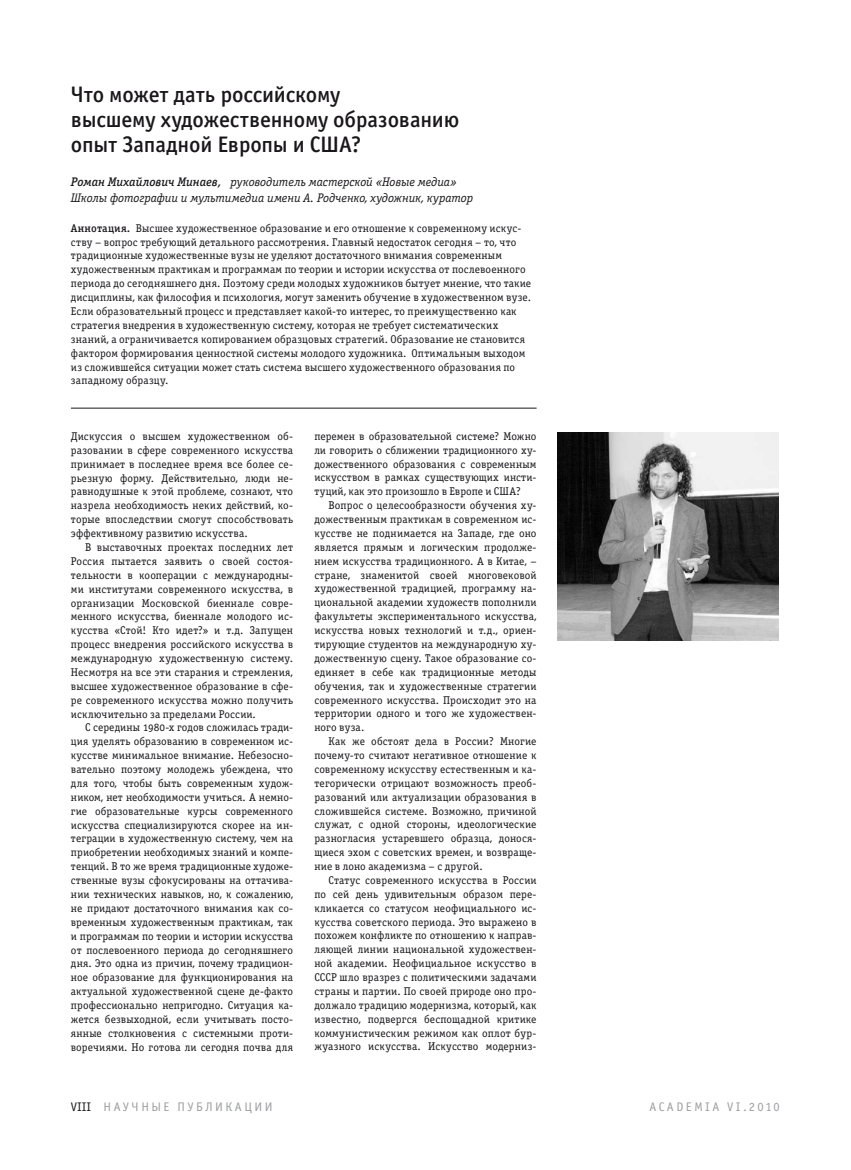
<style>
.page{position:relative;width:851px;height:1170px;background:#fff}
.page>*{position:absolute;margin:0;border:0;box-sizing:border-box;transform-origin:0 0}
.t1{font:22.5px/25px "Officina Sans Medium OSC";letter-spacing:-.01em;color:#1a171b}
.t2{font:italic 12.5px/16.2px "Officina Serif Book OSC";letter-spacing:-.01em;color:#1a171b}
.t3{font:12.5px "Officina Sans Book C";letter-spacing:.2em;color:#9c9d9f}
.t4{font:11.25px/13.9px "Officina Serif Book OSC";letter-spacing:.015em;color:#1a171b;text-align:justify}
.s1{font-family:"Officina Serif Medium OSC"}
.s2{color:#1a171b}
</style>
<div class="page">
<hr style="left:71px;top:408px;width:465px;height:1px;background:#1a171b">
<img style="left:557px;top:432px;width:221px;height:208px">
<h1 class="t1" style="left:71px;top:82px;width:390px">Что может дать российскому<br>высшему художественному образованию опыт Западной Европы и США?</h1>
<p class="t2" style="left:71px;top:174px;width:403px"><span class="s1">Роман Михайлович Минаев,</span> руководитель мастерской «Новые медиа»<br>Школы фотографии и мультимедиа имени А. Родченко, художник, куратор</p>
<p class="t4" style="left:71px;top:221px;width:461px;text-align:left"><span class="s1">Аннотация.</span> Высшее художественное образование и его отношение к современному искус&shy;ству – вопрос требующий детального рассмотрения. Главный недостаток сегодня – то, что традиционные художественные вузы не уделяют достаточного внимания современным художественным практикам и программам по теории и истории искусства от послевоенного периода до сегодняшнего дня. Поэтому среди молодых художников бытует мнение, что такие дисциплины, как философия и психология, могут заменить обучение в художественном вузе.<br>Если образовательный процесс и представляет какой-то интерес, то преимущественно как стратегия внедрения в художественную систему, которая не требует систематических знаний, а ограничивается копированием образцовых стратегий. Образование не становится фактором формирования ценностной системы молодого художника. Оптимальным выходом из сложившейся ситуации может стать система высшего художественного образования по западному образцу.</p>
<p class="t4" style="left:71px;top:429px;width:224px">Дискуссия о высшем художественном об&shy;разовании в сфере современного искусства принимает в последнее время все более се&shy;рьезную форму. Действительно, люди не&shy;равнодушные к этой проблеме, сознают, что назрела необходимость неких действий, ко&shy;торые впоследствии смогут способствовать эффективному развитию искусства.</p>
<p class="t4" style="left:71px;top:540px;width:224px;text-indent:14px">В выставочных проектах последних лет Россия пытается заявить о своей состоя&shy;тельности в кооперации с международны&shy;ми институтами современного искусства, в организации Московской биеннале совре&shy;менного искусства, биеннале молодого ис&shy;кусства «Стой! Кто идет?» и т.д. Запущен процесс внедрения российского искусства в международную художественную систему.<br>Несмотря на все эти старания и стремления, высшее художественное образование в сфе&shy;ре современного искусства можно получить исключительно за пределами России.</p>
<p class="t4" style="left:71px;top:721px;width:224px;text-indent:14px">С середины 1980-х годов сложилась тради&shy;ция уделять образованию в современном ис&shy;кусстве минимальное внимание. Небезосно&shy;вательно поэтому молодежь убеждена, что для того, чтобы быть современным худож&shy;ником, нет необходимости учиться. А немно&shy;гие образовательные курсы современного искусства специализируются скорее на ин&shy;теграции в художественную систему, чем на приобретении необходимых знаний и компе&shy;тенций. В то же время традиционные художе&shy;ственные вузы сфокусированы на оттачива&shy;нии технических навыков, но, к сожалению, не придают достаточного внимания как со&shy;временным художественным практикам, так и программам по теории и истории искусства от послевоенного периода до сегодняшнего дня. Это одна из причин, почему традицион&shy;ное образование для функционирования на актуальной художественной сцене де-факто профессионально непригодно. Ситуация ка&shy;жется безвыходной, если учитывать посто&shy;янные столкновения с системными проти&shy;воречиями. Но готова ли сегодня почва для</p>
<p class="t4" style="left:314px;top:429px;width:224px">перемен в образовательной системе? Можно ли говорить о сближении традиционного ху&shy;дожественного образования с современным искусством в рамках существующих инсти&shy;туций, как это произошло в Европе и США?</p>
<p class="t4" style="left:314px;top:498px;width:224px;text-indent:14px">Вопрос о целесообразности обучения ху&shy;дожественным практикам в современном ис&shy;кусстве не поднимается на Западе, где оно является прямым и логическим продолже&shy;нием искусства традиционного. А в Китае, – стране, знаменитой своей многовековой художественной традицией, программу на&shy;циональной академии художеств пополнили факультеты экспериментального искусства, искусства новых технологий и т.д., ориен&shy;тирующие студентов на международную ху&shy;дожественную сцену. Такое образование со&shy;единяет в себе как традиционные методы обучения, так и художественные стратегии современного искусства. Происходит это на территории одного и того же художествен&shy;ного вуза.</p>
<p class="t4" style="left:314px;top:734px;width:224px;text-indent:14px">Как же обстоят дела в России? Многие почему-то считают негативное отношение к современному искусству естественным и ка&shy;тегорически отрицают возможность преоб&shy;разований или актуализации образования в сложившейся системе. Возможно, причиной служат, с одной стороны, идеологические разногласия устаревшего образца, донося&shy;щиеся эхом с советских времен, и возвраще&shy;ние в лоно академизма – с другой.</p>
<p class="t4" style="left:314px;top:873px;width:224px;text-indent:14px">Статус современного искусства в России по сей день удивительным образом пере&shy;кликается со статусом неофициального ис&shy;кусства советского периода. Это выражено в похожем конфликте по отношению к направ&shy;ляющей линии национальной художествен&shy;ной академии. Неофициальное искусство в СССР шло вразрез с политическими задачами страны и партии. По своей природе оно про&shy;должало традицию модернизма, который, как известно, подвергся беспощадной критике коммунистическим режимом как оплот бур&shy;жуазного искусства. Искусство модерниз-</p>
<p class="t3" style="left:71px;top:1100px;width:203px"><span class="s2">VIII</span> научные публикации</p>
<p class="t3" style="left:649px;top:1100px;width:132px">ACADEMIA VI.2010</p>
</div>
